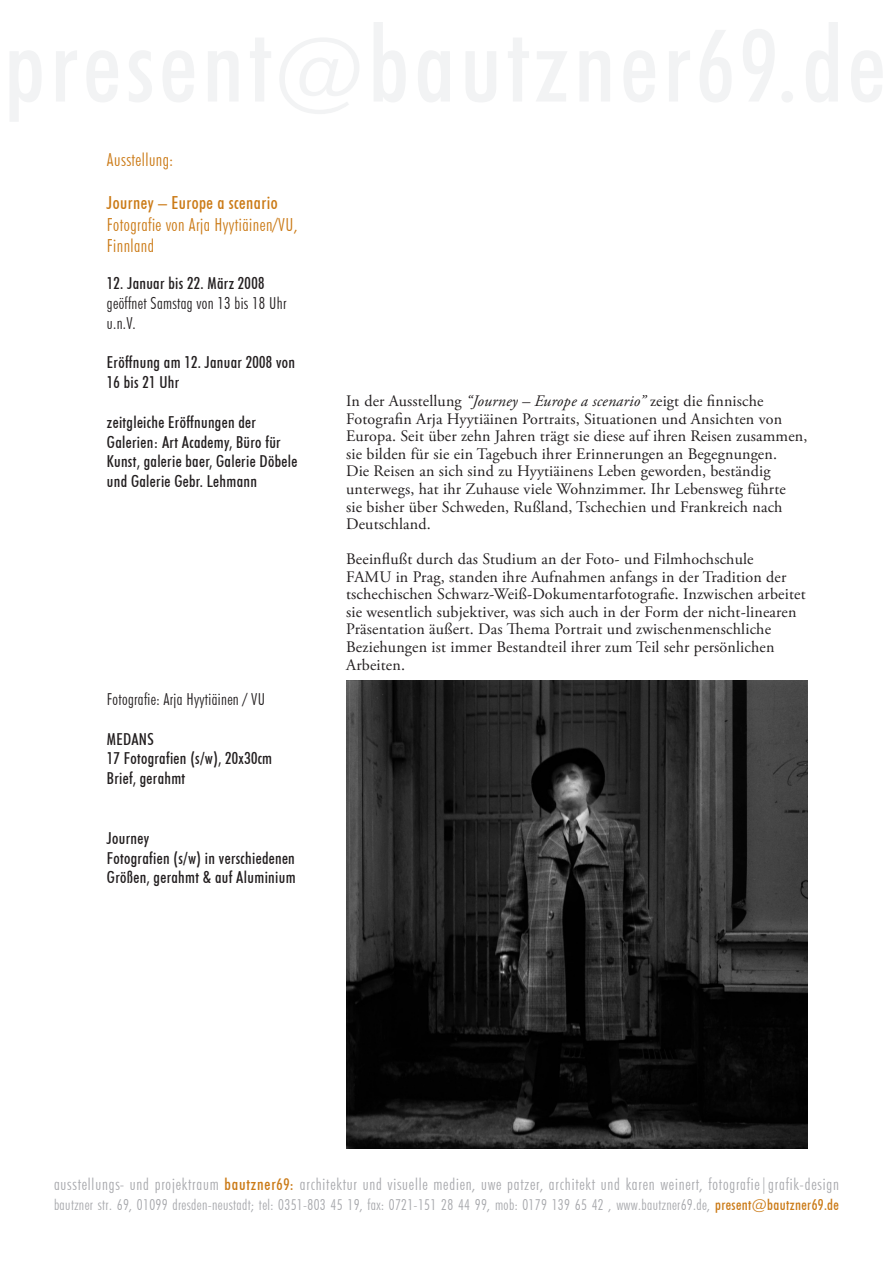
<style>
.page{position:relative;width:893px;height:1263px;background:#fff}
.page>*{position:absolute;margin:0;border:0;box-sizing:border-box;transform-origin:0 0}
.t1{font:300 condensed 18px/21.6px "Futura BT";letter-spacing:.025em;color:#cb7a16}
.t2{font:500 condensed 18px "Futura BT";letter-spacing:.025em;color:#cb7a16}
.t3{font:500 condensed 16.5px/19.8px "Futura BT";letter-spacing:.02em;color:#231f20}
.t4{font:300 condensed 16.5px "Futura BT";letter-spacing:.05em;color:#a8a9ad}
.t5{font:300 condensed 16.5px/19.8px "Futura BT";letter-spacing:.02em;color:#231f20}
.t6{font:16.05px/17.5px "Adobe Garamond Pro";letter-spacing:.01em;color:#231f20}
.t7{font:300 condensed 15px "Futura BT";letter-spacing:.025em;color:#a8a9ad}
.s1{font-style:italic}
.s2{font-weight:500;color:#cb7a16}
.s3{font-weight:500;font-size:16.05px;color:#cb7a16}
</style>
<div class="page">
<img style="left:346px;top:681px;width:462px;height:467px">
<p class="t1" style="left:107px;top:149px;width:68px">Ausstellung:</p>
<p class="t2" style="left:107px;top:192px;width:172px">Journey – Europe a scenario</p>
<p class="t1" style="left:107px;top:213px;width:192px">Fotografie von Arja Hyytiäinen/VU,<br>Finnland</p>
<p class="t3" style="left:107px;top:273px;width:159px">12. Januar bis 22. März 2008</p>
<p class="t5" style="left:107px;top:293px;width:181px">geöffnet Samstag von 13 bis 18 Uhr u.n.V.</p>
<p class="t3" style="left:107px;top:353px;width:190px">Eröffnung am 12. Januar 2008 von<br>16 bis 21 Uhr</p>
<p class="t3" style="left:107px;top:412px;width:192px">zeitgleiche Eröffnungen der<br>Galerien: Art Academy, Büro für<br>Kunst, galerie baer, Galerie Döbele und Galerie Gebr. Lehmann</p>
<p class="t5" style="left:107px;top:689px;width:160px">Fotografie: Arja Hyytiäinen / VU</p>
<p class="t3" style="left:107px;top:729px;width:48px">MEDANS</p>
<p class="t3" style="left:107px;top:749px;width:167px">17 Fotografien (s/w), 20x30cm</p>
<p class="t3" style="left:107px;top:768px;width:80px">Brief, gerahmt</p>
<p class="t3" style="left:107px;top:828px;width:44px">Journey</p>
<p class="t3" style="left:107px;top:848px;width:190px">Fotografien (s/w) in verschiedenen<br>Größen, gerahmt &amp; auf Aluminium</p>
<p class="t6" style="left:346px;top:393px;width:463px">In der Ausstellung <span class="s1">“Journey – Europe a scenario”</span> zeigt die finnische Fotografin Arja Hyytiäinen Portraits, Situationen und Ansichten von Europa. Seit über zehn Jahren trägt sie diese auf ihren Reisen zusammen, sie bilden für sie ein Tagebuch ihrer Erinnerungen an Begegnungen.<br>Die Reisen an sich sind zu Hyytiäinens Leben geworden, beständig unterwegs, hat ihr Zuhause viele Wohnzimmer. Ihr Lebensweg führte<br>sie bisher über Schweden, Rußland, Tschechien und Frankreich nach Deutschland.</p>
<p class="t6" style="left:346px;top:551px;width:461px">Beeinflußt durch das Studium an der Foto- und Filmhochschule<br>FAMU in Prag, standen ihre Aufnahmen anfangs in der Tradition der tschechischen Schwarz-Weiß-Dokumentarfotografie. Inzwischen arbeitet sie wesentlich subjektiver, was sich auch in der Form der nicht-linearen Präsentation äußert. Das Thema Portrait und zwischenmenschliche Beziehungen ist immer Bestandteil ihrer zum Teil sehr persönlichen Arbeiten.</p>
<p class="t4" style="left:54px;top:1174px;width:786px">ausstellungs- und projektraum <span class="s2">bautzner</span><span class="s3">69</span><span class="s2">:</span> architektur und visuelle medien, uwe patzer, architekt und karen weinert, fotografie|grafik-design</p>
<p class="t7" style="left:54px;top:1195px;width:786px">bautzner str. 69, 01099 dresden-neustadt; tel: 0351-803 45 19, fax: 0721-151 28 44 99, mob: 0179 139 65 42 , www.bautzner69.de, <span class="s2">present@bautzner69.de</span></p>
</div>
